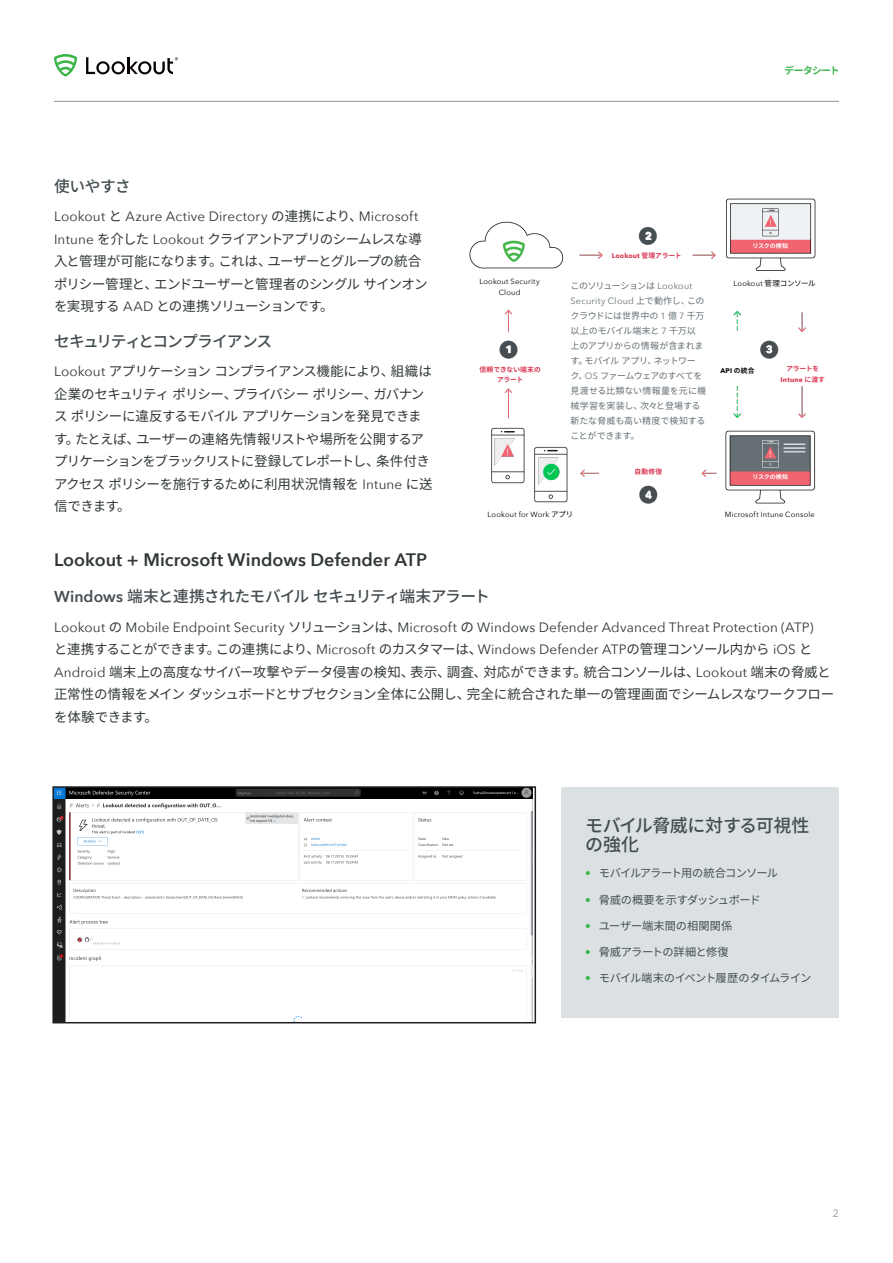
<style>
.page{position:relative;width:893px;height:1263px;background:#fff}
.page>*{position:absolute;margin:0;border:0;box-sizing:border-box;transform-origin:0 0}
.Lookout_Body_Header{font:600 18px "Avenir Next";color:#313738}
.SideNote_SubHeader{font:500 18px/19.5px "Noto Sans CJ Kjp";letter-spacing:-.025em;color:#444d51}
.Lookout_BodyCopy_Sub{font:500 15.75px "Noto Sans CJ Kjp";letter-spacing:-.055em;color:#444d51}
.Lookout_BodyCopy_Sub-2{font:500 15.75px "Noto Sans CJ Kjp";letter-spacing:-.075em;color:#444d51}
.Lookout_BodyCopy{font:13.5px/22.5px "Noto Sans CJ Kjp";letter-spacing:-.045em;color:#313738}
.SideNote_BulletPoint{font:11.25px "Noto Sans CJ Kjp";letter-spacing:-.04em;color:#444d51}
.SideNote_BulletPoint-2{font:11.25px "Noto Sans CJ Kjp";letter-spacing:-.075em;color:#444d51}
.SideNote_BulletPoint-3{font:11.25px "Noto Sans CJ Kjp";letter-spacing:-.005em;color:#444d51}
.Lookout_BodyCopy_Num{font:700 10.5px "Avenir Next";color:#fff}
.t1{font:10.5px "Avenir Next LT Pro";color:#88969c}
.t2{font:700 9.75px "Noto Sans CJ Kjp";letter-spacing:-.07em;color:#3ab54a}
.Lookout_BodyCopy_Num-2{font:9px/15px "Noto Sans CJ Kjp";letter-spacing:-.025em;color:#657075}
.Lookout_BodyCopy_Num-3{font:7.5px/10.5px "Avenir Next";letter-spacing:.025em;color:#040503;text-align:center}
.Lookout_BodyCopy_Num-4{font:700 6.75px/10.5px "Noto Sans CJ Kjp";letter-spacing:.005em;color:#da3752;text-align:center}
.Lookout_BodyCopy_Num-5{font:700 6.75px "Avenir Next";letter-spacing:.025em;color:#da3752}
.Lookout_BodyCopy_Num-6{font:700 6.75px "Avenir Next";color:#040503}
.Lookout_BodyCopy_Num-7{font:700 6px "Noto Sans CJ Kjp";letter-spacing:-.035em;color:#fff}
.s1{font-family:"Avenir Next"}
.s2{font-family:"Noto Sans CJ Kjp"}
.s3{font-family:"Avenir Next";font-weight:600}
.s4{font-family:"Avenir Next LT Pro";color:#3ab54a}
</style>
<div class="page">
<hr style="left:54px;top:101px;width:785px;height:1px;background:#88969c">
<svg style="left:54px;top:54px;width:23px;height:23px"></svg>
<svg style="left:86px;top:57px;width:92px;height:17px"></svg>
<div style="left:561px;top:787px;width:278px;height:230px;background:#dbe1e2"></div>
<img style="left:469px;top:198px;width:347px;height:306px">
<img style="left:55px;top:789px;width:477px;height:231px">
<div style="left:52px;top:786px;width:484px;height:237px;border:2px solid #231f20"></div>
<p class="Lookout_BodyCopy_Sub" style="left:54px;top:177px;width:78px">使いやすさ</p>
<p class="Lookout_BodyCopy" style="left:54px;top:205px;width:375px"><span class="s1">Lookout</span> と <span class="s1">Azure Active Directory</span> の連携により、<span class="s1">Microsoft Intune</span> を介した <span class="s1">Lookout</span> クライアントアプリのシームレスな導入と管理が可能になります。これは、ユーザーとグループの統合ポリシー管理と、エンドユーザーと管理者のシングルサインオンを実現する <span class="s1">AAD</span> との連携ソリューションです。</p>
<p class="Lookout_BodyCopy_Sub-2" style="left:54px;top:332px;width:220px">セキュリティとコンプライアンス</p>
<p class="Lookout_BodyCopy" style="left:54px;top:360px;width:380px"><span class="s1">Lookout</span> アプリケーションコンプライアンス機能により、組織は企業のセキュリティポリシー、プライバシーポリシー、ガバナンスポリシーに違反するモバイルアプリケーションを発見できます。たとえば、ユーザーの連絡先情報リストや場所を公開するアプリケーションをブラックリストに登録してレポートし、条件付きアクセスポリシーを施行するために利用状況情報を <span class="s1">Intune</span> に送信できます。</p>
<p class="Lookout_BodyCopy_Num" style="left:645px;top:227px;width:8px">2</p>
<p class="Lookout_BodyCopy_Num-5" style="left:612px;top:249px;width:71px">Lookout <span class="s2">管理アラート</span></p>
<p class="t2" style="left:784px;top:65px;width:56px">データシート</p>
<p class="Lookout_BodyCopy_Num-7" style="left:753px;top:242px;width:37px">リスクの検知</p>
<p class="Lookout_BodyCopy_Num-3" style="left:479px;top:276px;width:62px">Lookout Security<br>Cloud</p>
<p class="Lookout_BodyCopy_Num-3" style="left:733px;top:278px;width:84px">Lookout <span class="s2">管理コンソール</span></p>
<p class="Lookout_BodyCopy_Num-2" style="left:571px;top:278px;width:137px">このソリューションは <span class="s1">Lookout<br>Security Cloud</span> 上で動作し、このクラウドには世界中の <span class="s1">1</span> 億 <span class="s1">7</span> 千万以上のモバイル端末と <span class="s1">7</span> 千万以上のアプリからの情報が含まれます。モバイルアプリ、ネットワーク、<span class="s1">OS</span> ファームウェアのすべてを見渡せる比類ない情報量を元に機械学習を実装し、次々と登場する新たな脅威も高い精度で検知することができます。</p>
<p class="Lookout_BodyCopy_Num" style="left:506px;top:340px;width:8px">1</p>
<p class="Lookout_BodyCopy_Num" style="left:766px;top:340px;width:8px">3</p>
<p class="Lookout_BodyCopy_Num-4" style="left:479px;top:364px;width:63px">信頼できない端末の</p>
<p class="Lookout_BodyCopy_Num-6" style="left:720px;top:365px;width:36px">API <span class="s2">の統合</span></p>
<p class="Lookout_BodyCopy_Num-4" style="left:497px;top:375px;width:28px">アラート</p>
<p class="Lookout_BodyCopy_Num-4" style="left:781px;top:364px;width:46px">アラートを<br><span class="s1">Intune</span> に渡す</p>
<p class="Lookout_BodyCopy_Num-3" style="left:488px;top:509px;width:87px">Lookout for Work <span class="s2">アプリ</span></p>
<p class="Lookout_BodyCopy_Num-4" style="left:635px;top:467px;width:29px">自動修復</p>
<p class="Lookout_BodyCopy_Num" style="left:646px;top:486px;width:8px">4</p>
<p class="Lookout_BodyCopy_Num-7" style="left:753px;top:474px;width:37px">リスクの検知</p>
<p class="Lookout_BodyCopy_Num-3" style="left:725px;top:508px;width:92px">Microsoft Intune Console</p>
<p class="Lookout_Body_Header" style="left:54px;top:545px;width:375px">Lookout + Microsoft Windows Defender ATP</p>
<p class="Lookout_BodyCopy_Sub" style="left:54px;top:588px;width:437px"><span class="s3">Windows</span> 端末と連携されたモバイルセキュリティ端末アラート</p>
<p class="Lookout_BodyCopy" style="left:54px;top:616px;width:782px"><span class="s1">Lookout</span> の <span class="s1">Mobile Endpoint Security</span> ソリューションは、<span class="s1">Microsoft</span> の <span class="s1">Windows Defender Advanced Threat Protection (ATP)<br></span>と連携することができます。この連携により、<span class="s1">Microsoft</span> のカスタマーは、<span class="s1">Windows Defender ATP</span>の管理コンソール内から <span class="s1">iOS</span> と<span class="s1">Android</span> 端末上の高度なサイバー攻撃やデータ侵害の検知、表示、調査、対応ができます。統合コンソールは、<span class="s1">Lookout</span> 端末の脅威と正常性の情報をメインダッシュボードとサブセクション全体に公開し、完全に統合された単一の管理画面でシームレスなワークフローを体験できます。</p>
<p class="SideNote_SubHeader" style="left:585px;top:816px;width:226px">モバイル脅威に対する可視性の強化</p>
<p class="SideNote_BulletPoint-2" style="left:585px;top:867px;width:194px"><span class="s4">•</span> モバイルアラート用の統合コンソール</p>
<p class="SideNote_BulletPoint" style="left:585px;top:893px;width:177px"><span class="s4">•</span> 脅威の概要を示すダッシュボード</p>
<p class="SideNote_BulletPoint-3" style="left:585px;top:919px;width:149px"><span class="s4">•</span> ユーザー端末間の相関関係</p>
<p class="SideNote_BulletPoint" style="left:585px;top:946px;width:145px"><span class="s4">•</span> 脅威アラートの詳細と修復</p>
<p class="SideNote_BulletPoint" style="left:585px;top:972px;width:228px"><span class="s4">•</span> モバイル端末のイベント履歴のタイムライン</p>
<p class="t1" style="left:833px;top:1207px;width:8px">2</p>
</div>
